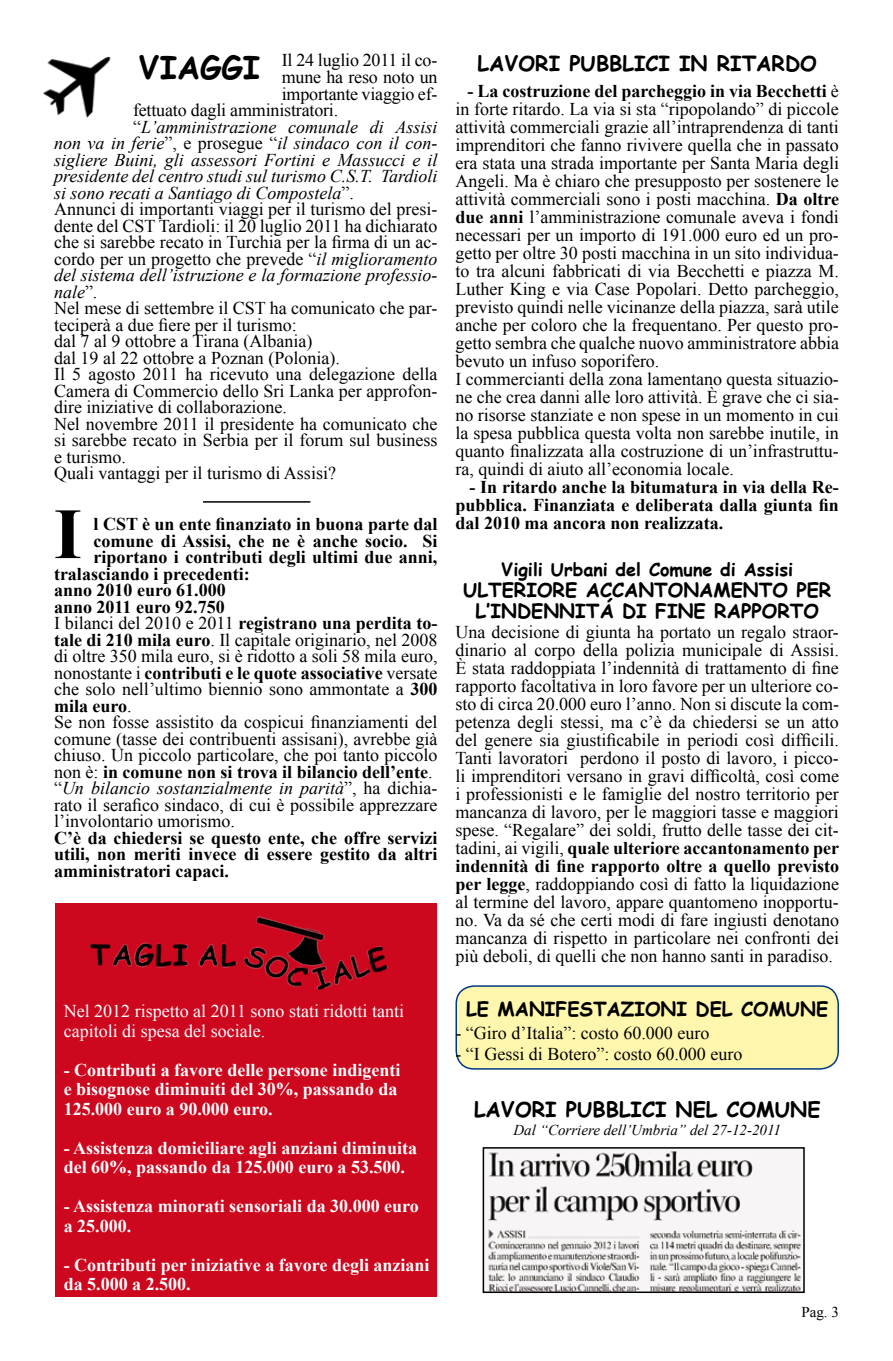
<style>
.page{position:relative;width:893px;height:1361px;background:#fff}
.page>*{position:absolute;margin:0;border:0;box-sizing:border-box;transform-origin:0 0}
.t1{font:700 72px "Times New Roman";color:#000}
.t2{font:700 21px "Comic Sans MS";color:#000}
.t3{font:700 19.5px/21px "Comic Sans MS";color:#000;text-align:center}
.t4{font:18px/18px "Times New Roman";color:#000;text-align:justify}
.t5{font:700 18px/18px "Times New Roman";color:#000;text-align:justify}
.t6{font:italic 18px "Times New Roman";color:#000}
.t7{font:700 18px/19.5px "Times New Roman";color:#fff}
.t8{font:18px "Times New Roman";color:#fff}
.t9{font:700 18px "Comic Sans MS";color:#000}
.t10{font:italic 15px "Times New Roman";color:#000}
.t11{font:15px "Times New Roman";color:#000}
.s1{font-family:"Comic Sans MS";font-weight:700;font-size:31.5px}
.s2{font-style:normal}
.s3{font-style:italic}
.s4{font-weight:400}
.s5{font-weight:700}
</style>
<div class="page">
<div style="left:456px;top:986px;width:382px;height:83px;background:#fff7ae;border-radius:18px"></div>
<div style="left:455px;top:985px;width:384px;height:84px;border:2px solid #003882;border-radius:18px"></div>
<div style="left:55px;top:903px;width:382px;height:393px;background:#cd071e"></div>
<img style="left:487px;top:1150px;width:315px;height:140px">
<div style="left:483px;top:1147px;width:322px;height:146px;border:2px solid #000"></div>
<hr style="left:203px;top:501px;width:107px;height:2px;background:#000">
<img style="left:89px;top:916px;width:299px;height:75px">
<img style="left:43px;top:56px;width:68px;height:62px">
<p class="t4" style="left:139px;top:51px;width:300px"><span class="s1">VIAGGI</span> Il 24 luglio 2011 il co-</p>
<p class="t4" style="left:282px;top:68px;width:157px">mune ha reso noto un</p>
<p class="t4" style="left:282px;top:84px;width:157px">importante viaggio ef-</p>
<p class="t4" style="left:133px;top:101px;width:207px">fettuato dagli amministratori.</p>
<p class="t6" style="left:133px;top:114px;width:306px"><span class="s2">“</span>L’amministrazione comunale di Assisi</p>
<p class="t6" style="left:54px;top:131px;width:385px">non va in ferie<span class="s2">”, e prosegue “</span>il sindaco con il con-</p>
<p class="t6" style="left:54px;top:147px;width:385px">sigliere Buini, gli assessori Fortini e Massucci e il</p>
<p class="t6" style="left:54px;top:164px;width:385px">presidente del centro studi sul turismo C.S.T. Tardioli</p>
<p class="t6" style="left:54px;top:180px;width:301px">si sono recati a Santiago di Compostela<span class="s2">”.</span></p>
<p class="t4" style="left:54px;top:200px;width:385px">Annunci di importanti viaggi per il turismo del presi-</p>
<p class="t4" style="left:54px;top:216px;width:385px">dente del CST Tardioli: il 20 luglio 2011 ha dichiarato</p>
<p class="t4" style="left:54px;top:233px;width:385px">che si sarebbe recato in Turchia per la firma di un ac-</p>
<p class="t4" style="left:54px;top:249px;width:385px">cordo per un progetto che prevede “<span class="s3">il miglioramento</span></p>
<p class="t6" style="left:54px;top:263px;width:385px">del sistema dell’istruzione e la formazione professio-</p>
<p class="t6" style="left:54px;top:279px;width:45px">nale<span class="s2">”.</span></p>
<p class="t4" style="left:54px;top:299px;width:385px">Nel mese di settembre il CST ha comunicato che par-</p>
<p class="t4" style="left:54px;top:315px;width:244px">teciperà a due fiere per il turismo:</p>
<p class="t4" style="left:54px;top:332px;width:260px">dal 7 al 9 ottobre a Tirana (Albania)</p>
<p class="t4" style="left:54px;top:348px;width:287px">dal 19 al 22 ottobre a Poznan (Polonia).</p>
<p class="t4" style="left:54px;top:365px;width:385px">Il 5 agosto 2011 ha ricevuto una delegazione della</p>
<p class="t4" style="left:54px;top:381px;width:385px">Camera di Commercio dello Sri Lanka per approfon-</p>
<p class="t4" style="left:54px;top:398px;width:234px">dire iniziative di collaborazione.</p>
<p class="t4" style="left:54px;top:414px;width:385px">Nel novembre 2011 il presidente ha comunicato che</p>
<p class="t4" style="left:54px;top:431px;width:385px">si sarebbe recato in Serbia per il forum sul business</p>
<p class="t4" style="left:54px;top:447px;width:73px">e turismo.</p>
<p class="t4" style="left:54px;top:464px;width:283px">Quali vantaggi per il turismo di Assisi?</p>
<p class="t5" style="left:94px;top:515px;width:345px">l CST è un ente finanziato in buona parte dal</p>
<p class="t5" style="left:94px;top:531px;width:345px">comune di Assisi, che ne è anche socio. Si</p>
<p class="t5" style="left:94px;top:548px;width:345px">riportano i contributi degli ultimi due anni,</p>
<p class="t5" style="left:54px;top:564px;width:197px">tralasciando i precedenti:</p>
<p class="t5" style="left:54px;top:581px;width:173px">anno 2010 euro 61.000</p>
<p class="t5" style="left:54px;top:597px;width:172px">anno 2011 euro 92.750</p>
<p class="t5" style="left:54px;top:614px;width:385px"><span class="s4">I bilanci del 2010 e 2011</span> registrano una perdita to-</p>
<p class="t4" style="left:54px;top:630px;width:385px"><span class="s5">tale di 210 mila euro</span>. Il capitale originario, nel 2008</p>
<p class="t4" style="left:54px;top:647px;width:385px">di oltre 350 mila euro, si è ridotto a soli 58 mila euro,</p>
<p class="t5" style="left:54px;top:663px;width:385px"><span class="s4">nonostante i</span> contributi e le quote associative <span class="s4">versate</span></p>
<p class="t4" style="left:54px;top:680px;width:385px">che solo nell’ultimo biennio sono ammontate a <span class="s5">300</span></p>
<p class="t5" style="left:54px;top:696px;width:79px">mila euro<span class="s4">.</span></p>
<p class="t4" style="left:54px;top:713px;width:385px">Se non fosse assistito da cospicui finanziamenti del</p>
<p class="t4" style="left:54px;top:729px;width:385px">comune (tasse dei contribuenti assisani), avrebbe già</p>
<p class="t4" style="left:54px;top:746px;width:385px">chiuso. Un piccolo particolare, che poi tanto piccolo</p>
<p class="t5" style="left:54px;top:762px;width:380px"><span class="s4">non è:</span> in comune non si trova il bilancio dell’ente<span class="s4">.</span></p>
<p class="t6" style="left:54px;top:776px;width:385px"><span class="s2">“</span>Un bilancio sostanzialmente in parità<span class="s2">”, ha dichia-</span></p>
<p class="t4" style="left:54px;top:795px;width:385px">rato il serafico sindaco, di cui è possibile apprezzare</p>
<p class="t4" style="left:54px;top:812px;width:183px">l’involontario umorismo.</p>
<p class="t5" style="left:54px;top:829px;width:385px;line-height:16.5px">C’è da chiedersi se questo ente, che offre servizi utili, non meriti invece di essere gestito da altri amministratori capaci.</p>
<h1 class="t1" style="left:54px;top:484px;width:30px">I</h1>
<p class="t2" style="left:477px;top:48px;width:341px">LAVORI PUBBLICI IN RITARDO</p>
<p class="t4" style="left:455px;top:82px;width:385px;text-align:left;text-indent:12px"><span class="s5">- La costruzione del parcheggio in via Becchetti</span> è in forte ritardo. La via si sta “ripopolando” di piccole attività commerciali grazie all’intraprendenza di tanti imprenditori che fanno rivivere quella che in passato era stata una strada importante per Santa Maria degli Angeli. Ma è chiaro che presupposto per sostenere le attività commerciali sono i posti macchina. <span class="s5">Da oltre due anni</span> l’amministrazione comunale aveva i fondi necessari per un importo di 191.000 euro ed un pro&shy;getto per oltre 30 posti macchina in un sito individua&shy;to tra alcuni fabbricati di via Becchetti e piazza M.<br>Luther King e via Case Popolari. Detto parcheggio, previsto quindi nelle vicinanze della piazza, sarà utile anche per coloro che la frequentano. Per questo pro&shy;getto sembra che qualche nuovo amministratore abbia bevuto un infuso soporifero.<br>I commercianti della zona lamentano questa situazio&shy;ne che crea danni alle loro attività. È grave che ci sia&shy;no risorse stanziate e non spese in un momento in cui la spesa pubblica questa volta non sarebbe inutile, in quanto finalizzata alla costruzione di un’infrastruttu&shy;ra, quindi di aiuto all’economia locale.</p>
<p class="t5" style="left:455px;top:478px;width:385px;text-indent:14px">- In ritardo anche la bitumatura in via della Re&shy;pubblica. Finanziata e deliberata dalla giunta fin dal 2010 ma ancora non realizzata.</p>
<p class="t9" style="left:501px;top:556px;width:293px">Vigili Urbani del Comune di Assisi</p>
<p class="t3" style="left:463px;top:579px;width:370px">ULTERIORE ACCANTONAMENTO PER<br>L’INDENNITÁ DI FINE RAPPORTO</p>
<p class="t4" style="left:455px;top:622px;width:385px">Una decisione di giunta ha portato un regalo straor&shy;dinario al corpo della polizia municipale di Assisi.<br>È stata raddoppiata l’indennità di trattamento di fine rapporto facoltativa in loro favore per un ulteriore co&shy;sto di circa 20.000 euro l’anno. Non si discute la com&shy;petenza degli stessi, ma c’è da chiedersi se un atto del genere sia giustificabile in periodi così difficili.<br>Tanti lavoratori perdono il posto di lavoro, i picco&shy;li imprenditori versano in gravi difficoltà, così come i professionisti e le famiglie del nostro territorio per mancanza di lavoro, per le maggiori tasse e maggiori spese. “Regalare” dei soldi, frutto delle tasse dei cit&shy;tadini, ai vigili, <span class="s5">quale ulteriore accantonamento per indennità di fine rapporto oltre a quello previsto per legge</span>, raddoppiando così di fatto la liquidazione al termine del lavoro, appare quantomeno inopportu&shy;no. Va da sé che certi modi di fare ingiusti denotano mancanza di rispetto in particolare nei confronti dei più deboli, di quelli che non hanno santi in paradiso.</p>
<p class="t8" style="left:64px;top:999px;width:342px">Nel 2012 rispetto al 2011 sono stati ridotti tanti</p>
<p class="t3" style="left:466px;top:998px;width:364px">LE MANIFESTAZIONI DEL COMUNE</p>
<p class="t8" style="left:64px;top:1018px;width:203px">capitoli di spesa del sociale.</p>
<p class="t7" style="left:64px;top:1059px;width:338px">- Contributi a favore delle persone indigenti e bisognose diminuiti del 30%, passando da<br>125.000 euro a 90.000 euro.</p>
<p class="t7" style="left:64px;top:1137px;width:355px">- Assistenza domiciliare agli anziani diminuita del 60%, passando da 125.000 euro a 53.500.</p>
<p class="t7" style="left:64px;top:1196px;width:357px">- Assistenza minorati sensoriali da 30.000 euro a 25.000.</p>
<p class="t7" style="left:64px;top:1254px;width:367px">- Contributi per iniziative a favore degli anziani da 5.000 a 2.500.</p>
<p class="t4" style="left:455px;top:1023px;width:255px">- “Giro d’Italia”: costo 60.000 euro</p>
<p class="t4" style="left:455px;top:1044px;width:288px">- “I Gessi di Botero”: costo 60.000 euro</p>
<p class="t2" style="left:474px;top:1093px;width:348px">LAVORI PUBBLICI NEL COMUNE</p>
<p class="t10" style="left:513px;top:1120px;width:269px">Dal “Corriere dell’Umbria” del 27-12-2011</p>
<p class="t11" style="left:801px;top:1302px;width:39px">Pag. 3</p>
</div>
